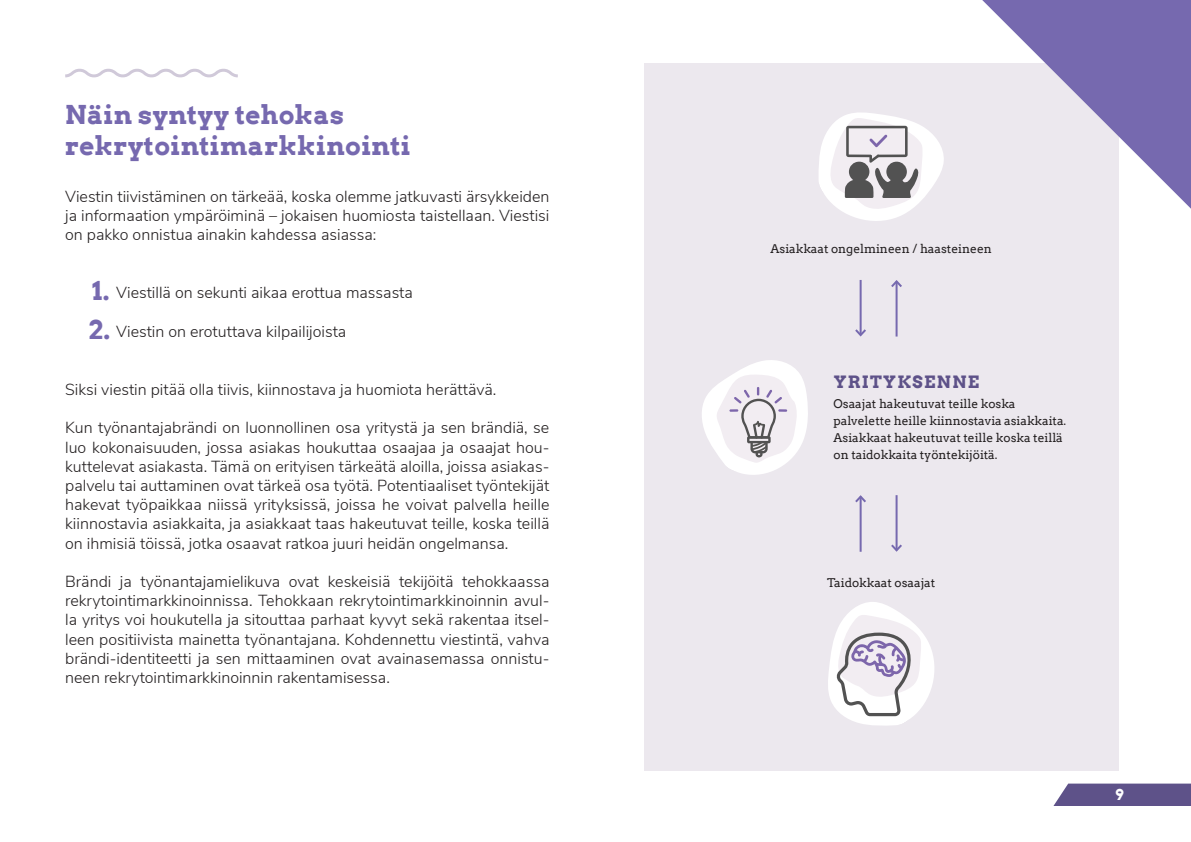
<style>
.page{position:relative;width:1191px;height:842px;background:#fff}
.page>*{position:absolute;margin:0;border:0;box-sizing:border-box;transform-origin:0 0}
.t1{font:700 26px/31.2px "Arvo";letter-spacing:.01em;color:#7669af}
.t2{font:700 17px "Arvo";letter-spacing:.08em;color:#5e5289}
.Body{font:300 16px/19.2px "Nunito Sans";color:#231f20;text-align:justify}
.t3{font:700 15px "Arvo";color:#fff}
.t4{font:12px/17px "Arvo";color:#231f20}
</style>
<div class="page">
<svg style="left:1053px;top:783px;width:138px;height:23px;background:#6b6092"></svg>
<svg style="left:65px;top:68px;width:173px;height:10px"></svg>
<div style="left:643px;top:64px;width:475px;height:707px;background:#ece8ee"></div>
<svg style="left:982px;top:0;width:209px;height:209px"></svg>
<svg style="left:819px;top:112px;width:125px;height:109px"></svg>
<svg style="left:702px;top:360px;width:106px;height:115px"></svg>
<svg style="left:828px;top:602px;width:106px;height:124px"></svg>
<hr style="left:859px;top:280px;width:2px;height:55px;background:#7669af">
<svg style="left:855px;top:327px;width:11px;height:10px"></svg>
<hr style="left:895px;top:495px;width:2px;height:55px;background:#7669af">
<svg style="left:891px;top:542px;width:11px;height:10px"></svg>
<hr style="left:895px;top:281px;width:2px;height:56px;background:#7669af">
<svg style="left:891px;top:280px;width:11px;height:9px"></svg>
<hr style="left:859px;top:497px;width:2px;height:55px;background:#7669af">
<svg style="left:855px;top:495px;width:11px;height:9px"></svg>
<p class="t1" style="left:65px;top:98px;width:347px">Näin syntyy tehokas rekrytointimarkkinointi</p>
<p class="Body" style="left:65px;top:185px;width:486px">Viestin tiivistäminen on tärkeää, koska olemme jatkuvasti ärsykkeiden ja informaation ympäröiminä – jokaisen huomiosta taistellaan. Viestisi on pakko onnistua ainakin kahdessa asiassa:</p>
<p class="t1" style="left:92px;top:275px;width:19px">1.</p>
<p class="t1" style="left:88px;top:313px;width:23px">2.</p>
<p class="Body" style="left:116px;top:282px;width:298px">Viestillä on sekunti aikaa erottua massasta</p>
<p class="Body" style="left:116px;top:321px;width:231px">Viestin on erotuttava kilpailijoista</p>
<p class="Body" style="left:65px;top:379px;width:433px">Siksi viestin pitää olla tiivis, kiinnostava ja huomiota herättävä.</p>
<p class="Body" style="left:65px;top:417px;width:486px">Kun työnantajabrändi on luonnollinen osa yritystä ja sen brändiä, se luo kokonaisuuden, jossa asiakas houkuttaa osaajaa ja osaajat hou&shy;kuttelevat asiakasta. Tämä on erityisen tärkeätä aloilla, joissa asiakas&shy;palvelu tai auttaminen ovat tärkeä osa työtä. Potentiaaliset työntekijät hakevat työpaikkaa niissä yrityksissä, joissa he voivat palvella heille kiinnostavia asiakkaita, ja asiakkaat taas hakeutuvat teille, koska teillä on ihmisiä töissä, jotka osaavat ratkoa juuri heidän ongelmansa.</p>
<p class="Body" style="left:65px;top:571px;width:486px">Brändi ja työnantajamielikuva ovat keskeisiä tekijöitä tehokkaassa rekrytointimarkkinoinnissa. Tehokkaan rekrytointimarkkinoinnin avul&shy;la yritys voi houkutella ja sitouttaa parhaat kyvyt sekä rakentaa itsel&shy;leen positiivista mainetta työnantajana. Kohdennettu viestintä, vahva brändi-identiteetti ja sen mittaaminen ovat avainasemassa onnistu&shy;neen rekrytointimarkkinoinnin rakentamisessa.</p>
<p class="t4" style="left:770px;top:240px;width:223px">Asiakkaat ongelmineen / haasteineen</p>
<p class="t2" style="left:833px;top:371px;width:147px">YRITYKSENNE</p>
<p class="t4" style="left:833px;top:395px;width:234px">Osaajat hakeutuvat teille koska palvelette heille kiinnostavia asiakkaita.</p>
<p class="t4" style="left:833px;top:429px;width:231px">Asiakkaat hakeutuvat teille koska teillä on taidokkaita työntekijöitä.</p>
<p class="t4" style="left:827px;top:575px;width:110px">Taidokkaat osaajat</p>
<p class="t3" style="left:1115px;top:785px;width:10px">9</p>
</div>
